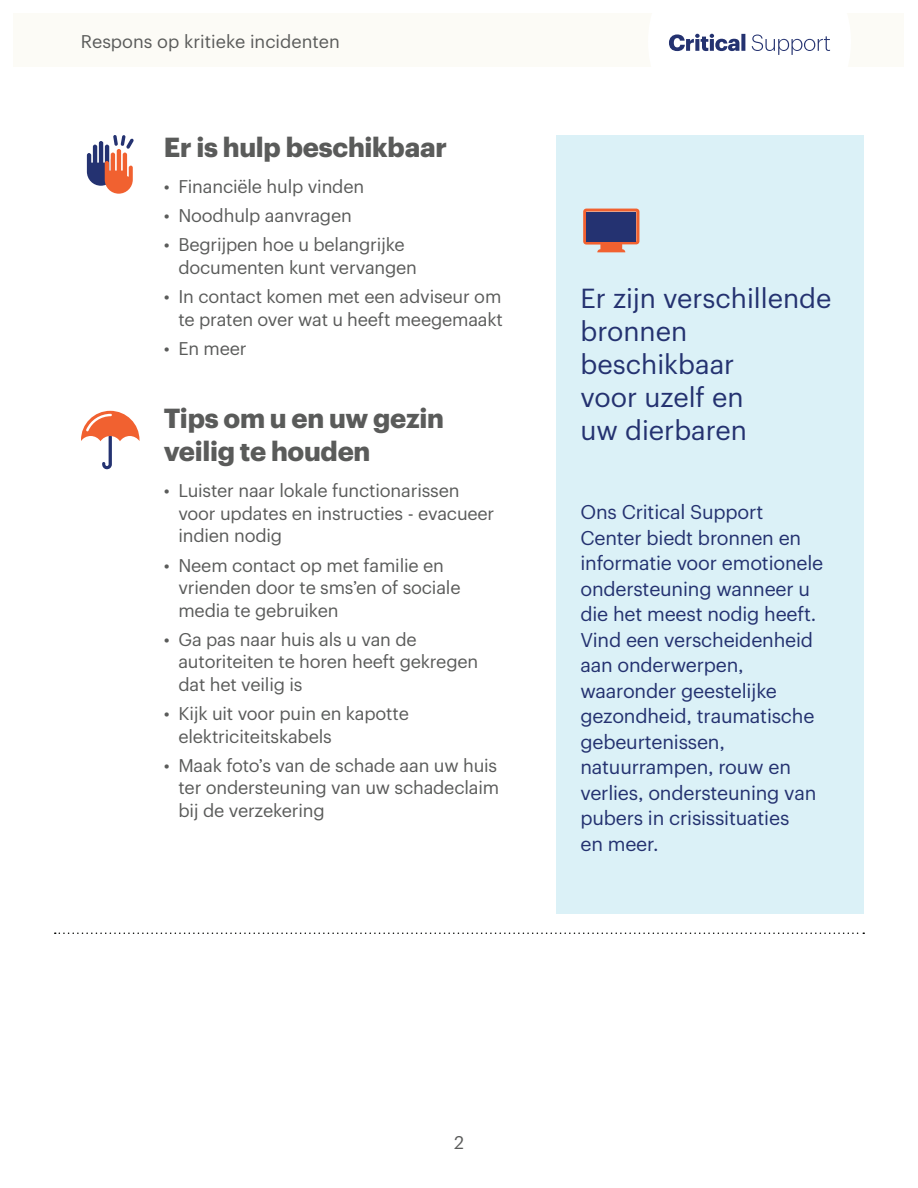
<style>
.page{position:relative;width:918px;height:1188px;background:#fff}
.page>*{position:absolute;margin:0;border:0;box-sizing:border-box;transform-origin:0 0}
.t1{font:27px/33px "Graphik UHG";color:#243270}
.t2{font:700 27px/33px "Graphik UHG";letter-spacing:-.01em;color:#5a5b5a}
.t3{font:19.5px/25.5px "Graphik UHG";letter-spacing:-.01em;color:#243270}
.t4{font:18px/22.5px "Graphik UHG";letter-spacing:-.01em;color:#5a5b5a}
</style>
<div class="page">
<div style="left:14px;top:14px;width:890px;height:54px;background:#fcfbf6"></div>
<div style="left:556px;top:135px;width:308px;height:779px;background:#dbf1f7"></div>
<svg style="left:669px;top:33px;width:161px;height:22px"></svg>
<svg style="left:55px;top:933px;width:809px;height:1px"></svg>
<svg style="left:583px;top:209px;width:56px;height:43px"></svg>
<div style="left:586px;top:212px;width:50px;height:29px;background:#243271"></div>
<svg style="left:87px;top:135px;width:47px;height:59px"></svg>
<svg style="left:81px;top:411px;width:59px;height:59px"></svg>
<p class="t4" style="left:81px;top:29px;width:260px">Respons op kritieke incidenten</p>
<h1 class="t2" style="left:164px;top:128px;width:285px">Er is hulp beschikbaar</h1>
<p class="t4" style="left:164px;top:174px;width:202px">• Financiële hulp vinden</p>
<p class="t4" style="left:164px;top:203px;width:190px">• Noodhulp aanvragen</p>
<p class="t4" style="left:178px;top:232px;width:240px;text-indent:-15px">• Begrijpen hoe u belangrijke documenten kunt vervangen</p>
<p class="t4" style="left:164px;top:284px;width:341px;text-align:right">• In contact komen met een adviseur om te praten over wat u heeft meegemaakt</p>
<p class="t4" style="left:164px;top:336px;width:84px">• En meer</p>
<h1 class="t2" style="left:164px;top:400px;width:282px">Tips om u en uw gezin veilig te houden</h1>
<p class="t4" style="left:178px;top:478px;width:317px;text-indent:-15px">• Luister naar lokale functionarissen voor updates en instructies - evacueer indien nodig</p>
<p class="t4" style="left:178px;top:552px;width:284px;text-indent:-15px">• Neem contact op met familie en vrienden door te sms'en of sociale media te gebruiken</p>
<p class="t4" style="left:178px;top:627px;width:301px;text-indent:-15px">• Ga pas naar huis als u van de autoriteiten te horen heeft gekregen dat het veilig is</p>
<p class="t4" style="left:178px;top:701px;width:232px;text-indent:-15px">• Kijk uit voor puin en kapotte elektriciteitskabels</p>
<p class="t4" style="left:178px;top:753px;width:322px;text-align:justify;text-indent:-15px">• Maak foto's van de schade aan uw huis ter ondersteuning van uw schadeclaim bij de verzekering</p>
<h1 class="t1" style="left:580px;top:280px;width:253px">Er zijn verschillende bronnen beschikbaar<br>voor uzelf en<br>uw dierbaren</h1>
<p class="t3" style="left:580px;top:498px;width:244px">Ons Critical Support<br>Center biedt bronnen en informatie voor emotionele ondersteuning wanneer u die het meest nodig heeft.<br>Vind een verscheidenheid aan onderwerpen, waaronder geestelijke gezondheid, traumatische gebeurtenissen, natuurrampen, rouw en verlies, ondersteuning van pubers in crisissituaties<br>en meer.</p>
<p class="t4" style="left:454px;top:1129px;width:11px">2</p>
</div>
